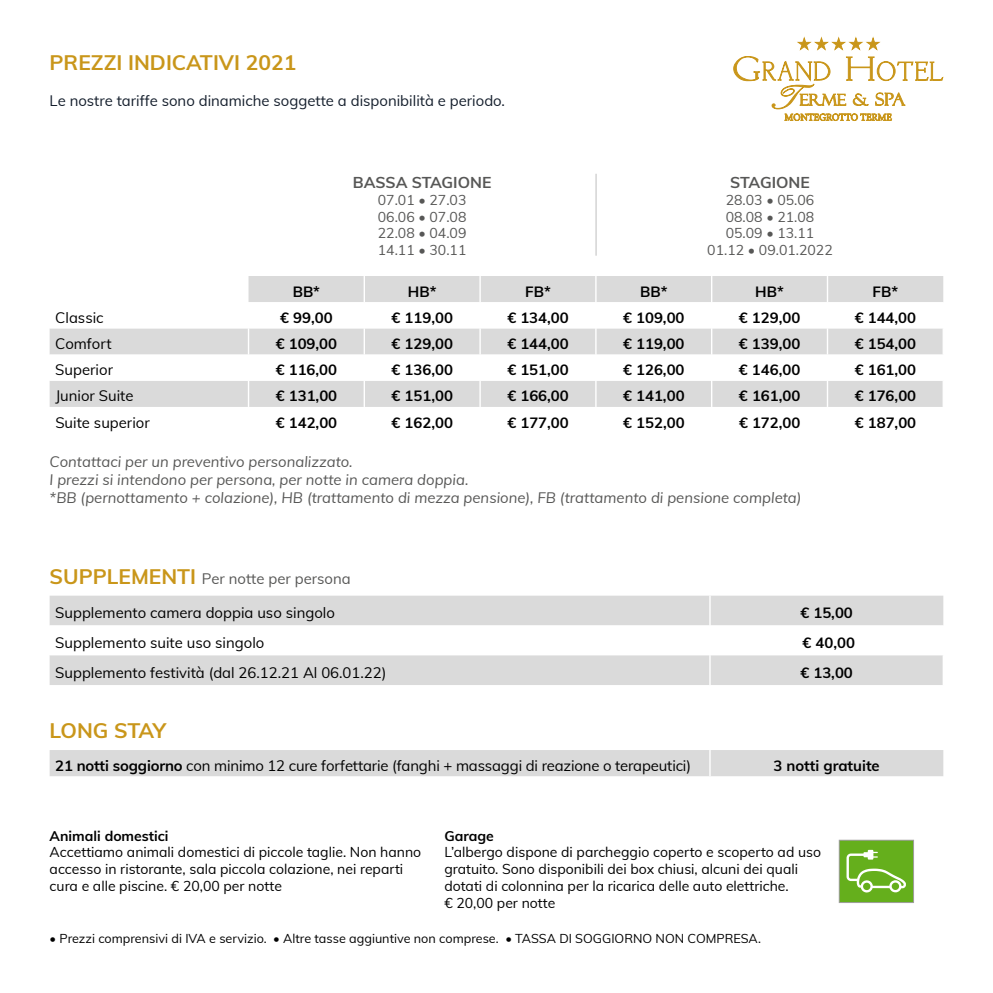
<style>
.page{position:relative;width:993px;height:993px;background:#fff}
.page>*{position:absolute;margin:0;border:0;box-sizing:border-box;transform-origin:0 0}
.t1{font:700 21px "Muli";color:#c9961a}
.t2{font:700 21px "Muli";letter-spacing:-.025em;color:#c9961a}
.t3{font:700 15.75px "Muli";color:#575756}
.t4{font:700 14.88px "Muli";color:#000}
.t5{font:14.88px "Muli";color:#000}
.t6{font:italic 14.88px/17.8px "Muli";color:#575756}
.t7{font:14.88px "Muli";color:#141e2c}
.t8{font:14.88px "Muli";color:#575756}
.t9{font:14px/16.8px "Muli";color:#000}
.t10{font:14px/16.8px "Muli";color:#575756;text-align:justify}
.t11{font:700 14px "Muli";color:#000}
.t12{font:12.6px "Muli";color:#000}
.s1{font-weight:700;font-size:21px;color:#c9961a}
.s2{font-weight:700}
</style>
<div class="page">
<svg style="left:797px;top:37px;width:82px;height:13px"></svg>
<svg style="left:733px;top:56px;width:209px;height:65px"></svg>
<div style="left:50px;top:595px;width:893px;height:30px;background:#dadada"></div>
<hr style="left:709px;top:595px;width:1px;height:30px;background:#fff">
<div style="left:50px;top:655px;width:893px;height:29px;background:#dadada"></div>
<div style="left:839px;top:840px;width:74px;height:62px;background:#65af1c"></div>
<svg style="left:846px;top:849px;width:60px;height:43px"></svg>
<div style="left:838px;top:839px;width:75px;height:63px;border:1px solid #a09f9f"></div>
<div style="left:50px;top:750px;width:893px;height:26px;background:#dadada"></div>
<div style="left:248px;top:276px;width:694px;height:26px;background:#dadada"></div>
<svg style="left:50px;top:328px;width:892px;height:79px;fill:#dadada"></svg>
<hr style="left:710px;top:354px;width:2px;height:26px;background:#fff">
<hr style="left:363px;top:276px;width:2px;height:26px;background:#fff">
<svg style="left:479px;top:276px;width:1px;height:26px"></svg>
<hr style="left:710px;top:276px;width:2px;height:26px;background:#fff">
<svg style="left:826px;top:276px;width:1px;height:26px"></svg>
<svg style="left:248px;top:328px;width:1px;height:26px"></svg>
<hr style="left:363px;top:328px;width:2px;height:26px;background:#fff">
<svg style="left:479px;top:328px;width:1px;height:26px"></svg>
<hr style="left:710px;top:328px;width:2px;height:26px;background:#fff">
<svg style="left:826px;top:328px;width:1px;height:26px"></svg>
<svg style="left:942px;top:328px;width:1px;height:26px"></svg>
<svg style="left:248px;top:380px;width:1px;height:27px"></svg>
<hr style="left:363px;top:380px;width:2px;height:27px;background:#fff">
<svg style="left:479px;top:380px;width:1px;height:27px"></svg>
<svg style="left:595px;top:276px;width:1px;height:131px"></svg>
<hr style="left:710px;top:380px;width:2px;height:27px;background:#fff">
<svg style="left:826px;top:380px;width:1px;height:27px"></svg>
<svg style="left:942px;top:381px;width:1px;height:26px"></svg>
<hr style="left:595px;top:174px;width:1px;height:81px;background:#dadada">
<h1 class="t1" style="left:50px;top:47px;width:248px">PREZZI INDICATIVI 2021</h1>
<p class="t7" style="left:50px;top:90px;width:456px">Le nostre tariffe sono dinamiche soggette a disponibilità e periodo.</p>
<p class="t3" style="left:353px;top:171px;width:140px">BASSA STAGIONE</p>
<p class="t10" style="left:378px;top:190px;width:90px">07.01 • 27.03<br>06.06 • 07.08<br>22.08 • 04.09<br>14.11 • 30.11</p>
<p class="t3" style="left:730px;top:171px;width:81px">STAGIONE</p>
<p class="t10" style="left:707px;top:190px;width:127px;text-align:center">28.03 • 05.06<br>08.08 • 21.08<br>05.09 • 13.11<br>01.12 • 09.01.2022</p>
<p class="t4" style="left:292px;top:280px;width:29px">BB*</p>
<p class="t4" style="left:408px;top:280px;width:30px">HB*</p>
<p class="t4" style="left:525px;top:280px;width:27px">FB*</p>
<p class="t4" style="left:640px;top:280px;width:29px">BB*</p>
<p class="t4" style="left:755px;top:280px;width:30px">HB*</p>
<p class="t4" style="left:872px;top:280px;width:27px">FB*</p>
<p class="t5" style="left:55px;top:306px;width:50px">Classic</p>
<p class="t4" style="left:280px;top:306px;width:54px">€ 99,00</p>
<p class="t4" style="left:391px;top:306px;width:63px">€ 119,00</p>
<p class="t4" style="left:507px;top:306px;width:63px">€ 134,00</p>
<p class="t4" style="left:623px;top:306px;width:63px">€ 109,00</p>
<p class="t4" style="left:738px;top:306px;width:63px">€ 129,00</p>
<p class="t4" style="left:854px;top:306px;width:63px">€ 144,00</p>
<p class="t5" style="left:55px;top:332px;width:58px">Comfort</p>
<p class="t4" style="left:276px;top:332px;width:63px">€ 109,00</p>
<p class="t4" style="left:391px;top:332px;width:63px">€ 129,00</p>
<p class="t4" style="left:507px;top:332px;width:63px">€ 144,00</p>
<p class="t4" style="left:623px;top:332px;width:63px">€ 119,00</p>
<p class="t4" style="left:738px;top:332px;width:63px">€ 139,00</p>
<p class="t4" style="left:854px;top:332px;width:63px">€ 154,00</p>
<p class="t5" style="left:55px;top:359px;width:59px">Superior</p>
<p class="t4" style="left:276px;top:359px;width:63px">€ 116,00</p>
<p class="t4" style="left:391px;top:359px;width:63px">€ 136,00</p>
<p class="t4" style="left:507px;top:359px;width:63px">€ 151,00</p>
<p class="t4" style="left:623px;top:359px;width:63px">€ 126,00</p>
<p class="t4" style="left:738px;top:359px;width:63px">€ 146,00</p>
<p class="t4" style="left:854px;top:359px;width:63px">€ 161,00</p>
<p class="t5" style="left:55px;top:385px;width:80px">Junior Suite</p>
<p class="t4" style="left:276px;top:385px;width:63px">€ 131,00</p>
<p class="t4" style="left:391px;top:385px;width:63px">€ 151,00</p>
<p class="t4" style="left:507px;top:385px;width:63px">€ 166,00</p>
<p class="t4" style="left:623px;top:385px;width:63px">€ 141,00</p>
<p class="t4" style="left:738px;top:385px;width:63px">€ 161,00</p>
<p class="t4" style="left:854px;top:385px;width:63px">€ 176,00</p>
<p class="t5" style="left:55px;top:411px;width:96px">Suite superior</p>
<p class="t4" style="left:276px;top:411px;width:63px">€ 142,00</p>
<p class="t4" style="left:391px;top:411px;width:63px">€ 162,00</p>
<p class="t4" style="left:507px;top:411px;width:63px">€ 177,00</p>
<p class="t4" style="left:623px;top:411px;width:63px">€ 152,00</p>
<p class="t4" style="left:738px;top:411px;width:63px">€ 172,00</p>
<p class="t4" style="left:854px;top:411px;width:63px">€ 187,00</p>
<p class="t6" style="left:50px;top:451px;width:753px">Contattaci per un preventivo personalizzato.<br>I prezzi si intendono per persona, per notte in camera doppia.<br>*BB (pernottamento + colazione), HB (trattamento di mezza pensione), FB (trattamento di pensione completa)</p>
<p class="t8" style="left:50px;top:567px;width:302px"><span class="s1">SUPPLEMENTI</span> Per notte per persona</p>
<p class="t5" style="left:55px;top:601px;width:281px">Supplemento camera doppia uso singolo</p>
<p class="t4" style="left:800px;top:601px;width:54px">€ 15,00</p>
<p class="t5" style="left:55px;top:631px;width:210px">Supplemento suite uso singolo</p>
<p class="t4" style="left:802px;top:631px;width:54px">€ 40,00</p>
<p class="t5" style="left:55px;top:661px;width:332px">Supplemento festività (dal 26.12.21 Al 06.01.22)</p>
<p class="t4" style="left:800px;top:661px;width:54px">€ 13,00</p>
<h1 class="t2" style="left:50px;top:715px;width:118px">LONG STAY</h1>
<p class="t5" style="left:55px;top:754px;width:637px"><span class="s2">21 notti soggiorno</span> con minimo 12 cure forfettarie (fanghi + massaggi di reazione o terapeutici)</p>
<p class="t4" style="left:773px;top:754px;width:108px">3 notti gratuite</p>
<p class="t11" style="left:50px;top:825px;width:120px">Animali domestici</p>
<p class="t9" style="left:50px;top:842px;width:373px">Accettiamo animali domestici di piccole taglie. Non hanno accesso in ristorante, sala piccola colazione, nei reparti cura e alle piscine. € 20,00 per notte</p>
<p class="t11" style="left:444px;top:825px;width:51px">Garage</p>
<p class="t9" style="left:444px;top:842px;width:378px">L’albergo dispone di parcheggio coperto e scoperto ad uso gratuito. Sono disponibili dei box chiusi, alcuni dei quali dotati di colonnina per la ricarica delle auto elettriche.<br>€ 20,00 per notte</p>
<p class="t12" style="left:50px;top:928px;width:712px">• Prezzi comprensivi di IVA e servizio. • Altre tasse aggiuntive non comprese. • TASSA DI SOGGIORNO NON COMPRESA.</p>
</div>
